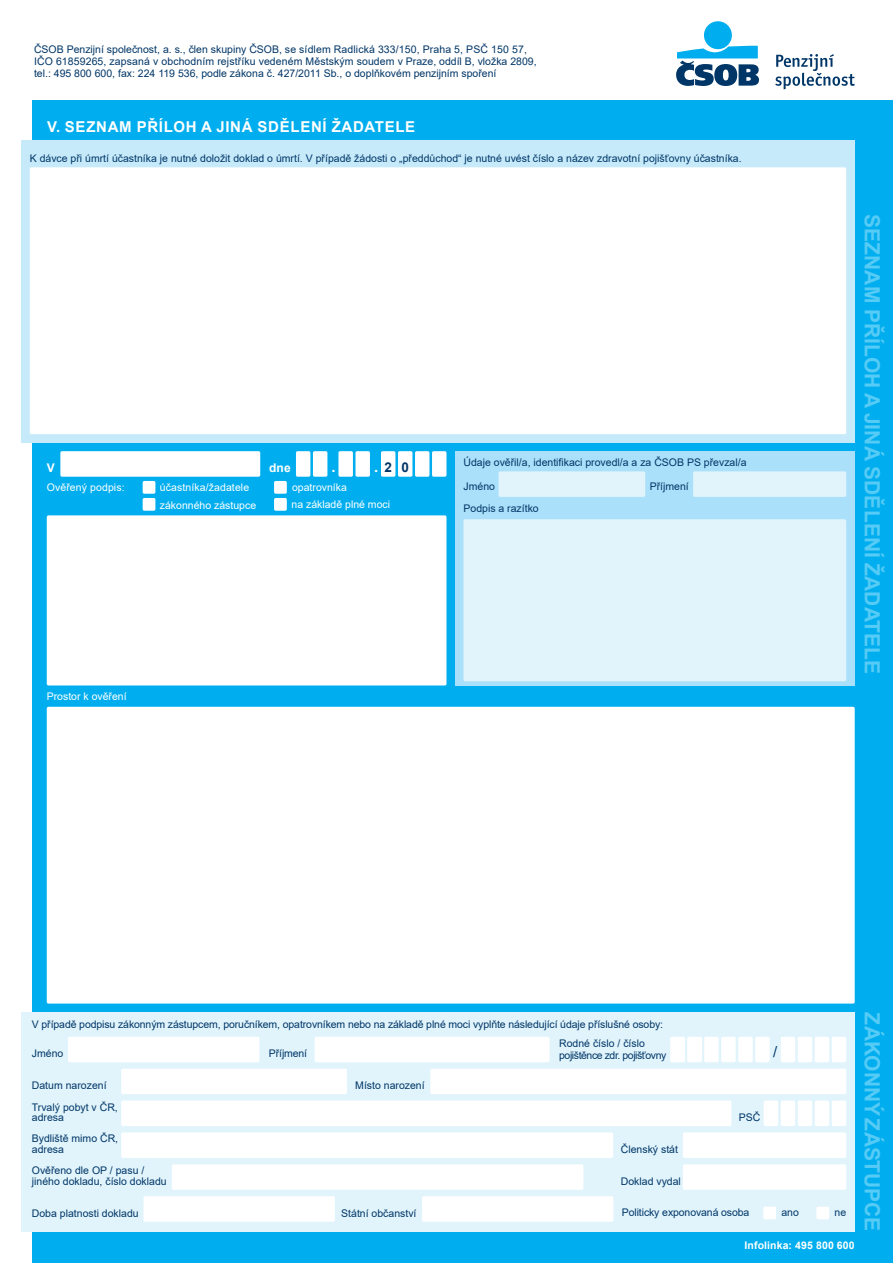
<style>
.page{position:relative;width:893px;height:1263px;background:#fff}
.page>*{position:absolute;margin:0;border:0;box-sizing:border-box;transform-origin:0 0}
.t1{font:700 21px "Arial";letter-spacing:.005em;color:#56cbf5}
.t2{font:700 15px "Arial";letter-spacing:.045em;color:#fff}
.t3{font:15px "Arial";color:#003667}
.t4{font:700 13.5px "Arial";color:#003667}
.t5{font:700 12px "Arial";color:#fff}
.t6{font:10.5px/10.5px "Arial";color:#003667}
.t7{font:10.5px/17.9px "Arial";color:#fff}
.t8{font:10.5px/12px "Arial";letter-spacing:-.04em;color:#003667}
.t9{font:700 10.5px "Arial";letter-spacing:.01em;color:#fff}
.s1{font-size:15px;color:#fff}
</style>
<div class="page">
<div style="left:704px;top:21px;width:28px;height:28px;background:#00aeef;border-radius:50%"></div>
<svg style="left:676px;top:46px;width:83px;height:40px"></svg>
<svg style="left:775px;top:54px;width:80px;height:35px"></svg>
<div style="left:32px;top:100px;width:861px;height:1163px;background:#00aeef"></div>
<div style="left:47px;top:515px;width:399px;height:170px;background:#fff;border-radius:2px"></div>
<div style="left:455px;top:451px;width:400px;height:234px;background:#aae0f9"></div>
<div style="left:499px;top:471px;width:146px;height:26px;background:#e1f4fc;border-radius:2px"></div>
<div style="left:693px;top:471px;width:153px;height:26px;background:#e1f4fc;border-radius:2px"></div>
<div style="left:463px;top:519px;width:383px;height:162px;background:#e1f4fc;border-radius:2px"></div>
<div style="left:21px;top:1012px;width:834px;height:219px;background:#e1f4fc"></div>
<div style="left:68px;top:1037px;width:191px;height:25px;background:#fff;border-radius:2px"></div>
<div style="left:315px;top:1037px;width:235px;height:25px;background:#fff;border-radius:2px"></div>
<div style="left:430px;top:1069px;width:416px;height:25px;background:#fff;border-radius:2px"></div>
<div style="left:121px;top:1069px;width:226px;height:25px;background:#fff;border-radius:2px"></div>
<div style="left:121px;top:1100px;width:610px;height:26px;background:#fff;border-radius:2px"></div>
<div style="left:121px;top:1132px;width:492px;height:26px;background:#fff;border-radius:2px"></div>
<div style="left:683px;top:1132px;width:163px;height:26px;background:#fff;border-radius:2px"></div>
<div style="left:172px;top:1164px;width:411px;height:26px;background:#fff;border-radius:2px"></div>
<div style="left:683px;top:1164px;width:163px;height:26px;background:#fff;border-radius:2px"></div>
<div style="left:144px;top:1196px;width:191px;height:26px;background:#fff;border-radius:2px"></div>
<div style="left:422px;top:1196px;width:191px;height:26px;background:#fff;border-radius:2px"></div>
<div style="left:296px;top:451px;width:14px;height:26px;background:#fff;border-radius:2px"></div>
<div style="left:313px;top:451px;width:14px;height:26px;background:#fff;border-radius:2px"></div>
<div style="left:338px;top:451px;width:15px;height:26px;background:#fff;border-radius:2px"></div>
<div style="left:355px;top:451px;width:15px;height:26px;background:#fff;border-radius:2px"></div>
<div style="left:381px;top:451px;width:14px;height:26px;background:#fff;border-radius:2px"></div>
<div style="left:398px;top:451px;width:14px;height:26px;background:#fff;border-radius:2px"></div>
<div style="left:415px;top:451px;width:14px;height:26px;background:#fff;border-radius:2px"></div>
<div style="left:432px;top:451px;width:14px;height:26px;background:#fff;border-radius:2px"></div>
<div style="left:60px;top:451px;width:200px;height:26px;background:#fff;border-radius:2px"></div>
<div style="left:798px;top:1100px;width:14px;height:26px;background:#fff;border-radius:2px"></div>
<div style="left:815px;top:1100px;width:14px;height:26px;background:#fff;border-radius:2px"></div>
<div style="left:832px;top:1100px;width:14px;height:26px;background:#fff;border-radius:2px"></div>
<div style="left:764px;top:1100px;width:14px;height:26px;background:#fff;border-radius:2px"></div>
<div style="left:781px;top:1100px;width:14px;height:26px;background:#fff;border-radius:2px"></div>
<div style="left:763px;top:1206px;width:13px;height:13px;background:#fff;border-radius:2px"></div>
<div style="left:816px;top:1206px;width:13px;height:13px;background:#fff;border-radius:2px"></div>
<div style="left:670px;top:1037px;width:15px;height:25px;background:#fff;border-radius:2px"></div>
<div style="left:687px;top:1037px;width:15px;height:25px;background:#fff;border-radius:2px"></div>
<div style="left:704px;top:1037px;width:15px;height:25px;background:#fff;border-radius:2px"></div>
<div style="left:721px;top:1037px;width:15px;height:25px;background:#fff;border-radius:2px"></div>
<div style="left:738px;top:1037px;width:15px;height:25px;background:#fff;border-radius:2px"></div>
<div style="left:755px;top:1037px;width:15px;height:25px;background:#fff;border-radius:2px"></div>
<div style="left:781px;top:1037px;width:14px;height:25px;background:#fff;border-radius:2px"></div>
<div style="left:798px;top:1037px;width:14px;height:25px;background:#fff;border-radius:2px"></div>
<div style="left:815px;top:1037px;width:14px;height:25px;background:#fff;border-radius:2px"></div>
<div style="left:832px;top:1037px;width:14px;height:25px;background:#fff;border-radius:2px"></div>
<div style="left:143px;top:481px;width:12px;height:13px;background:#fff;border-radius:2px"></div>
<div style="left:274px;top:481px;width:13px;height:13px;background:#fff;border-radius:2px"></div>
<div style="left:274px;top:498px;width:13px;height:13px;background:#fff;border-radius:2px"></div>
<div style="left:143px;top:498px;width:12px;height:13px;background:#fff;border-radius:2px"></div>
<div style="left:21px;top:140px;width:834px;height:303px;background:#c6eafa"></div>
<div style="left:30px;top:167px;width:816px;height:267px;background:#fff;border-radius:2px"></div>
<div style="left:47px;top:707px;width:808px;height:296px;background:#fff;border-radius:2px"></div>
<p class="t6" style="left:34px;top:43px;width:504px;line-height:12px">ČSOB Penzijní společnost, a. s., člen skupiny ČSOB, se sídlem Radlická 333/150, Praha 5, PSČ 150 57,<br>IČO 61859265, zapsaná v obchodním rejstříku vedeném Městským soudem v Praze, oddíl B, vložka 2809, tel.: 495 800 600, fax: 224 119 536, podle zákona č. 427/2011 Sb., o doplňkovém penzijním spoření</p>
<h2 class="t2" style="left:47px;top:116px;width:370px">V. SEZNAM PŘÍLOH A JINÁ SDĚLENÍ ŽADATELE</h2>
<p class="t6" style="left:30px;top:153px;width:713px">K dávce při úmrtí účastníka je nutné doložit doklad o úmrtí. V případě žádosti o „předdůchod“ je nutné uvést číslo a název zdravotní pojišťovny účastníka.</p>
<p class="t5" style="left:47px;top:459px;width:10px">V</p>
<p class="t5" style="left:269px;top:459px;width:23px">dne</p>
<h2 class="t2" style="left:331px;top:457px;width:6px">.</h2>
<p class="t4" style="left:374px;top:457px;width:36px"><span class="s1">.</span>2 0</p>
<p class="t7" style="left:47px;top:478px;width:79px">Ověřený podpis:</p>
<p class="t7" style="left:160px;top:478px;width:98px">účastníka/žadatele zákonného zástupce</p>
<p class="t7" style="left:291px;top:478px;width:100px;line-height:17px">opatrovníka<br>na základě plné moci</p>
<p class="t6" style="left:463px;top:457px;width:285px">Údaje ověřil/a, identifikaci provedl/a a za ČSOB PS převzal/a</p>
<p class="t6" style="left:463px;top:481px;width:33px">Jméno</p>
<p class="t6" style="left:650px;top:481px;width:41px">Příjmení</p>
<p class="t6" style="left:463px;top:503px;width:77px">Podpis a razítko</p>
<p class="t7" style="left:47px;top:687px;width:81px">Prostor k ověření</p>
<h1 class="t1" style="left:887px;top:214px;width:462px;rotate:90deg">SEZNAM PŘÍLOH A JINÁ SDĚLENÍ ŽADATELE</h1>
<p class="t6" style="left:32px;top:1019px;width:633px">V případě podpisu zákonným zástupcem, poručníkem, opatrovníkem nebo na základě plné moci vyplňte následující údaje příslušné osoby:</p>
<p class="t6" style="left:32px;top:1048px;width:33px">Jméno</p>
<p class="t6" style="left:269px;top:1048px;width:40px">Příjmení</p>
<p class="t6" style="left:32px;top:1080px;width:76px">Datum narození</p>
<p class="t6" style="left:355px;top:1080px;width:71px">Místo narození</p>
<p class="t8" style="left:559px;top:1037px;width:109px">Rodné číslo / číslo pojištěnce zdr. pojišťovny</p>
<h2 class="t3" style="left:773px;top:1042px;width:6px">/</h2>
<p class="t6" style="left:32px;top:1101px;width:87px">Trvalý pobyt v ČR, adresa</p>
<p class="t6" style="left:32px;top:1133px;width:88px">Bydliště mimo ČR, adresa</p>
<p class="t6" style="left:621px;top:1144px;width:59px">Členský stát</p>
<p class="t6" style="left:621px;top:1176px;width:62px">Doklad vydal</p>
<p class="t6" style="left:739px;top:1112px;width:23px">PSČ</p>
<p class="t6" style="left:32px;top:1165px;width:136px">Ověřeno dle OP / pasu / jiného dokladu, číslo dokladu</p>
<p class="t6" style="left:32px;top:1207px;width:108px">Doba platnosti dokladu</p>
<p class="t6" style="left:341px;top:1207px;width:77px">Státní občanství</p>
<p class="t6" style="left:622px;top:1207px;width:129px">Politicky exponovaná osoba</p>
<p class="t6" style="left:781px;top:1207px;width:19px">ano</p>
<p class="t6" style="left:834px;top:1207px;width:13px">ne</p>
<p class="t9" style="left:744px;top:1238px;width:112px">Infolinka: 495 800 600</p>
<h1 class="t1" style="left:887px;top:1012px;width:220px;rotate:90deg">ZÁKONNÝ ZÁSTUPCE</h1>
</div>
